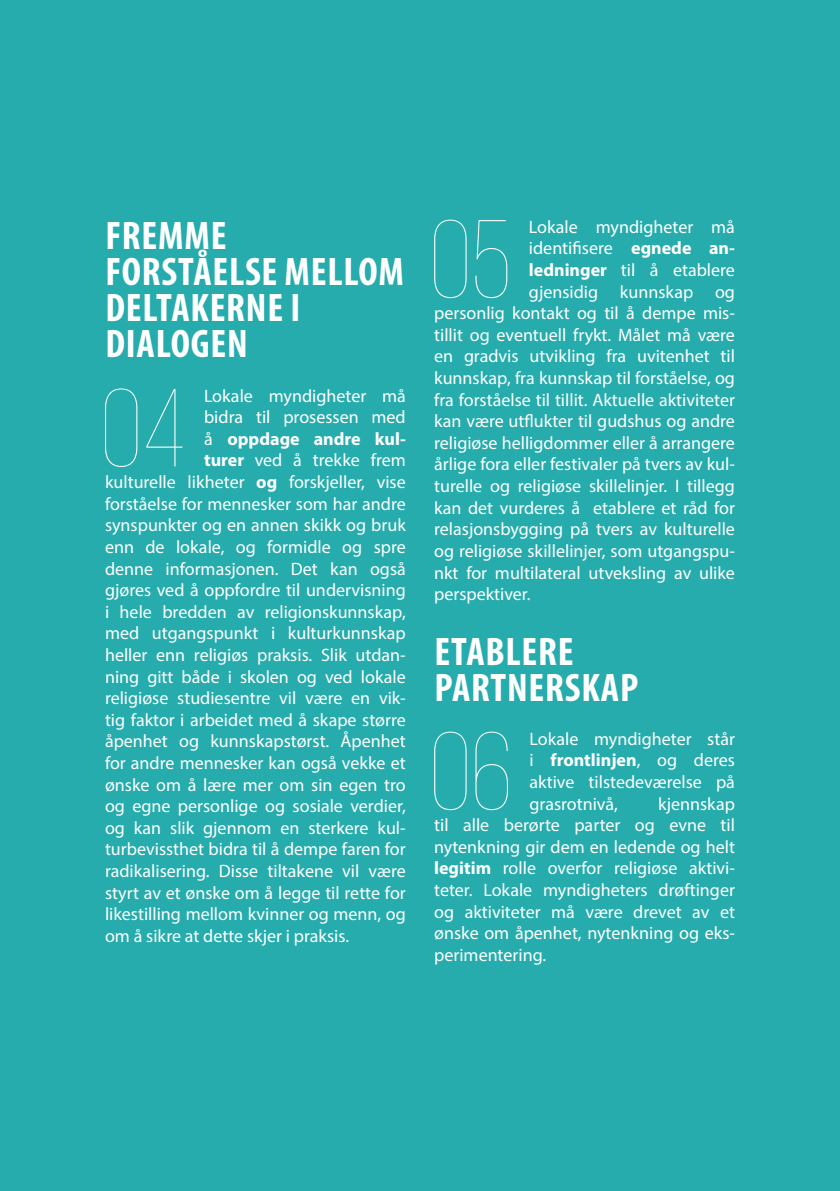
<style>
.page{position:relative;width:840px;height:1191px;background:#fff}
.page>*{position:absolute;margin:0;border:0;box-sizing:border-box;transform-origin:0 0}
.paragraphe_numero{font:100 110.6px "Bebas Neue";color:#fff}
.titre{font:700 condensed 40px/36px "Myriad Pro";letter-spacing:.02em;color:#fff}
.paragraphe_numero-2{font:18px/21.6px "Myriad Pro";color:#fff;text-align:justify}
.paragraphe_numero-3{font:700 18px "Myriad Pro";color:#fff}
.s1{font-weight:400}
.s2{font-weight:700}
</style>
<div class="page">
<div style="left:0;top:0;width:839px;height:1191px;background:#26acad"></div>
<p class="titre" style="left:105px;top:217px;width:300px">FREMME<br>FORSTÅELSE MELLOM<br>DELTAKERNE I<br>DIALOGEN</p>
<p class="paragraphe_numero" style="left:100px;top:370px;width:88px">04</p>
<p class="paragraphe_numero-2" style="left:204px;top:384px;width:203px">Lokale myndigheter må</p>
<p class="paragraphe_numero-2" style="left:204px;top:406px;width:203px">bidra til prosessen med</p>
<p class="paragraphe_numero-3" style="left:204px;top:427px;width:203px"><span class="s1">å</span> oppdage andre kul-</p>
<p class="paragraphe_numero-2" style="left:204px;top:449px;width:203px"><span class="s2">turer</span> ved å trekke frem</p>
<p class="paragraphe_numero-2" style="left:105px;top:471px;width:302px">kulturelle likheter <span class="s2">og</span> forskjeller, vise</p>
<p class="paragraphe_numero-2" style="left:105px;top:492px;width:302px">forståelse for mennesker som har andre</p>
<p class="paragraphe_numero-2" style="left:105px;top:514px;width:302px">synspunkter og en annen skikk og bruk</p>
<p class="paragraphe_numero-2" style="left:105px;top:536px;width:302px">enn de lokale, og formidle og spre</p>
<p class="paragraphe_numero-2" style="left:105px;top:557px;width:302px">denne informasjonen. Det kan også</p>
<p class="paragraphe_numero-2" style="left:105px;top:579px;width:302px">gjøres ved å oppfordre til undervisning</p>
<p class="paragraphe_numero-2" style="left:105px;top:600px;width:302px">i hele bredden av religionskunnskap,</p>
<p class="paragraphe_numero-2" style="left:105px;top:622px;width:302px">med utgangspunkt i kulturkunnskap</p>
<p class="paragraphe_numero-2" style="left:105px;top:644px;width:302px">heller enn religiøs praksis. Slik utdan-</p>
<p class="paragraphe_numero-2" style="left:105px;top:665px;width:302px">ning gitt både i skolen og ved lokale</p>
<p class="paragraphe_numero-2" style="left:105px;top:687px;width:302px">religiøse studiesentre vil være en vik-</p>
<p class="paragraphe_numero-2" style="left:105px;top:708px;width:302px">tig faktor i arbeidet med å skape større</p>
<p class="paragraphe_numero-2" style="left:105px;top:730px;width:302px">åpenhet og kunnskapstørst. Åpenhet</p>
<p class="paragraphe_numero-2" style="left:105px;top:752px;width:302px">for andre mennesker kan også vekke et</p>
<p class="paragraphe_numero-2" style="left:105px;top:773px;width:302px">ønske om å lære mer om sin egen tro</p>
<p class="paragraphe_numero-2" style="left:105px;top:795px;width:302px">og egne personlige og sosiale verdier,</p>
<p class="paragraphe_numero-2" style="left:105px;top:816px;width:302px">og kan slik gjennom en sterkere kul-</p>
<p class="paragraphe_numero-2" style="left:105px;top:838px;width:302px">turbevissthet bidra til å dempe faren for</p>
<p class="paragraphe_numero-2" style="left:105px;top:860px;width:302px">radikalisering. Disse tiltakene vil være</p>
<p class="paragraphe_numero-2" style="left:105px;top:881px;width:302px">styrt av et ønske om å legge til rette for</p>
<p class="paragraphe_numero-2" style="left:105px;top:903px;width:302px">likestilling mellom kvinner og menn, og</p>
<p class="paragraphe_numero-2" style="left:105px;top:924px;width:245px">om å sikre at dette skjer i praksis.</p>
<p class="paragraphe_numero" style="left:429px;top:201px;width:83px">05</p>
<p class="paragraphe_numero-2" style="left:528px;top:216px;width:207px">Lokale myndigheter må</p>
<p class="paragraphe_numero-2" style="left:528px;top:237px;width:207px">identifisere <span class="s2">egnede an-</span></p>
<p class="paragraphe_numero-2" style="left:528px;top:259px;width:207px"><span class="s2">ledninger</span> til å etablere</p>
<p class="paragraphe_numero-2" style="left:528px;top:280px;width:207px">gjensidig kunnskap og</p>
<p class="paragraphe_numero-2" style="left:434px;top:302px;width:302px">personlig kontakt og til å dempe mis-</p>
<p class="paragraphe_numero-2" style="left:434px;top:324px;width:302px">tillit og eventuell frykt. Målet må være</p>
<p class="paragraphe_numero-2" style="left:434px;top:345px;width:302px">en gradvis utvikling fra uvitenhet til</p>
<p class="paragraphe_numero-2" style="left:434px;top:367px;width:302px">kunnskap, fra kunnskap til forståelse, og</p>
<p class="paragraphe_numero-2" style="left:434px;top:388px;width:302px">fra forståelse til tillit. Aktuelle aktiviteter</p>
<p class="paragraphe_numero-2" style="left:434px;top:410px;width:302px">kan være utflukter til gudshus og andre</p>
<p class="paragraphe_numero-2" style="left:434px;top:432px;width:302px">religiøse helligdommer eller å arrangere</p>
<p class="paragraphe_numero-2" style="left:434px;top:453px;width:302px">årlige fora eller festivaler på tvers av kul-</p>
<p class="paragraphe_numero-2" style="left:434px;top:475px;width:302px">turelle og religiøse skillelinjer. I tillegg</p>
<p class="paragraphe_numero-2" style="left:434px;top:496px;width:302px">kan det vurderes å etablere et råd for</p>
<p class="paragraphe_numero-2" style="left:434px;top:518px;width:302px">relasjonsbygging på tvers av kulturelle</p>
<p class="paragraphe_numero-2" style="left:434px;top:540px;width:302px">og religiøse skillelinjer, som utgangspu-</p>
<p class="paragraphe_numero-2" style="left:434px;top:561px;width:302px">nkt for multilateral utveksling av ulike</p>
<p class="paragraphe_numero-2" style="left:434px;top:583px;width:98px">perspektiver.</p>
<p class="titre" style="left:434px;top:632px;width:205px">ETABLERE<br>PARTNERSKAP</p>
<p class="paragraphe_numero" style="left:429px;top:713px;width:84px">06</p>
<p class="paragraphe_numero-2" style="left:529px;top:727px;width:207px">Lokale myndigheter står i <span class="s2">frontlinjen</span>, og deres aktive tilstedeværelse på grasrotnivå,</p>
<p class="paragraphe_numero-2" style="left:434px;top:792px;width:302px;text-indent:224px">kjennskap til alle berørte parter og evne til nytenkning gir dem en ledende og helt <span class="s2">legitim</span> rolle overfor religiøse aktivi&shy;teter. Lokale myndigheters drøftinger og aktiviteter må være drevet av et ønske om åpenhet, nytenkning og eks&shy;perimentering.</p>
</div>
